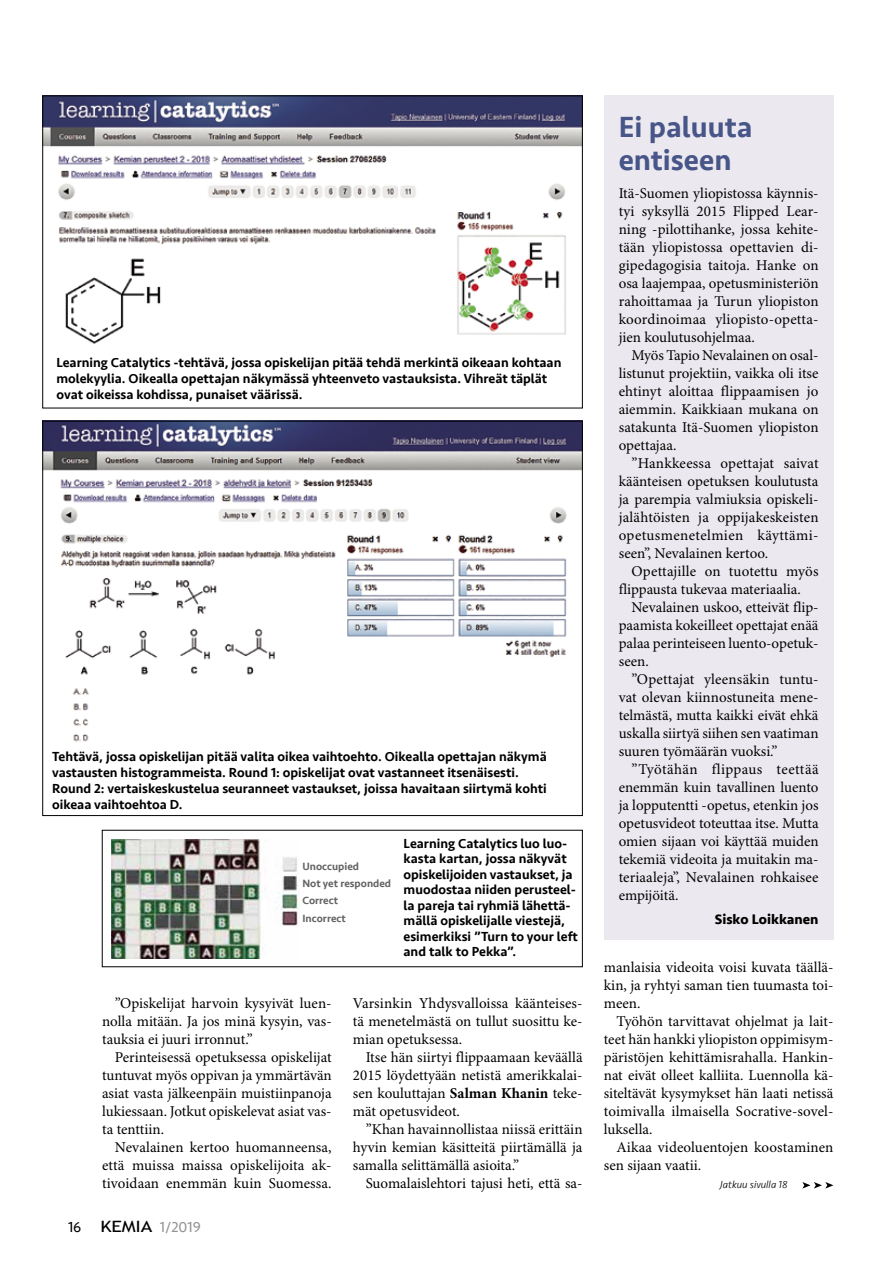
<style>
.page{position:relative;width:893px;height:1263px;background:#fff}
.page>*{position:absolute;margin:0;border:0;box-sizing:border-box;transform-origin:0 0}
.t1{font:500 30px/33px "Seravek";color:#475588}
.t2{font:15px/18px "Minion Pro";color:#000;text-align:justify}
.t3{font:15px "Seravek";color:#939393}
.t4{font:700 14.25px "Seravek";color:#000}
.t5{font:500 13.5px/15.5px "Seravek";color:#000}
.t6{font:500 10.8px/17.4px "Seravek";color:#636363}
.t7{font:italic 300 10.5px "Seravek";color:#000}
.s1{color:#000}
.s2{font-family:"Trebuchet MS";font-size:15.6px;color:#000}
.s3{font-weight:700}
</style>
<div class="page">
<div style="left:604px;top:96px;width:229px;height:844px;background:#ebe9ef"></div>
<svg style="left:802px;top:1182px;width:31px;height:6px"></svg>
<img style="left:45px;top:98px;width:536px;height:246px">
<img style="left:45px;top:423px;width:536px;height:319px">
<img style="left:111px;top:840px;width:188px;height:118px">
<p class="t5" style="left:56px;top:355px;width:507px">Learning Catalytics -tehtävä, jossa opiskelijan pitää tehdä merkintä oikeaan kohtaan molekyylia. Oikealla opettajan näkymässä yhteenveto vastauksista. Vihreät täplät ovat oikeissa kohdissa, punaiset väärissä.</p>
<p class="t5" style="left:52px;top:749px;width:496px">Tehtävä, jossa opiskelijan pitää valita oikea vaihtoehto. Oikealla opettajan näkymä vastausten histogrammeista. Round 1: opiskelijat ovat vastanneet itsenäisesti.<br>Round 2: vertaiskeskustelua seuranneet vastaukset, joissa havaitaan siirtymä kohti oikeaa vaihtoehtoa D.</p>
<p class="t6" style="left:302px;top:857px;width:90px">Unoccupied<br>Not yet responded<br>Correct<br>Incorrect</p>
<p class="t5" style="left:404px;top:836px;width:176px">Learning Catalytics luo luo&shy;kasta kartan, jossa näkyvät opiskelijoiden vastaukset, ja muodostaa niiden perusteel&shy;la pareja tai ryhmiä lähettä&shy;mällä opiskelijalle viestejä, esimerkiksi ”Turn to your left and talk to Pekka”.</p>
<p class="t2" style="left:102px;top:995px;width:231px;text-indent:13px">”Opiskelijat harvoin kysyivät luen&shy;nolla mitään. Ja jos minä kysyin, vas&shy;tauksia ei juuri irronnut.”</p>
<p class="t2" style="left:102px;top:1049px;width:231px;text-indent:13px">Perinteisessä opetuksessa opiskelijat tuntuvat myös oppivan ja ymmärtävän asiat vasta jälkeenpäin muistiinpanoja lukiessaan. Jotkut opiskelevat asiat vas&shy;ta tenttiin.</p>
<p class="t2" style="left:102px;top:1139px;width:231px;text-indent:13px">Nevalainen kertoo huomanneensa, että muissa maissa opiskelijoita ak&shy;tivoidaan enemmän kuin Suomessa.</p>
<p class="t3" style="left:68px;top:1215px;width:134px"><span class="s1">16</span> <span class="s2">KEMIA</span> 1/2019</p>
<p class="t2" style="left:353px;top:995px;width:231px">Varsinkin Yhdysvalloissa käänteises&shy;tä menetelmästä on tullut suosittu ke&shy;mian opetuksessa.</p>
<p class="t2" style="left:353px;top:1049px;width:231px;text-indent:13px">Itse hän siirtyi flippaamaan keväällä 2015 löydettyään netistä amerikkalai&shy;sen kouluttajan <span class="s3">Salman Khanin</span> teke&shy;mät opetusvideot.</p>
<p class="t2" style="left:353px;top:1121px;width:231px;text-indent:13px">”Khan havainnollistaa niissä erittäin hyvin kemian käsitteitä piirtämällä ja samalla selittämällä asioita.”</p>
<p class="t2" style="left:366px;top:1175px;width:218px">Suomalaislehtori tajusi heti, että sa-</p>
<h1 class="t1" style="left:619px;top:111px;width:135px">Ei paluuta entiseen</h1>
<p class="t2" style="left:619px;top:185px;width:201px">Itä-Suomen yliopistossa käynnis&shy;tyi syksyllä 2015 Flipped Lear&shy;ning -pilottihanke, jossa kehite&shy;tään yliopistossa opettavien di&shy;gipedagogisia taitoja. Hanke on osa laajempaa, opetusministeriön rahoittamaa ja Turun yliopiston koordinoimaa yliopisto-opetta&shy;jien koulutusohjelmaa.</p>
<p class="t2" style="left:619px;top:347px;width:201px;text-indent:13px">Myös Tapio Nevalainen on osal&shy;listunut projektiin, vaikka oli itse ehtinyt aloittaa flippaamisen jo aiemmin. Kaikkiaan mukana on satakunta Itä-Suomen yliopiston opettajaa.</p>
<p class="t2" style="left:619px;top:455px;width:201px;text-indent:13px">”Hankkeessa opettajat saivat käänteisen opetuksen koulutusta ja parempia valmiuksia opiskeli&shy;jalähtöisten ja oppijakeskeisten opetusmenetelmien käyttämi&shy;seen”, Nevalainen kertoo.</p>
<p class="t2" style="left:619px;top:563px;width:201px;text-indent:13px">Opettajille on tuotettu myös flippausta tukevaa materiaalia.</p>
<p class="t2" style="left:619px;top:599px;width:201px;text-indent:13px">Nevalainen uskoo, etteivät flip&shy;paamista kokeilleet opettajat enää palaa perinteiseen luento-opetuk&shy;seen.</p>
<p class="t2" style="left:619px;top:671px;width:201px;text-indent:13px">”Opettajat yleensäkin tuntu&shy;vat olevan kiinnostuneita mene&shy;telmästä, mutta kaikki eivät ehkä uskalla siirtyä siihen sen vaatiman suuren työmäärän vuoksi.”</p>
<p class="t2" style="left:619px;top:761px;width:201px;text-indent:13px">”Työtähän flippaus teettää enemmän kuin tavallinen luento ja lopputentti -opetus, etenkin jos opetusvideot toteuttaa itse. Mutta omien sijaan voi käyttää muiden tekemiä videoita ja muitakin ma&shy;teriaaleja”, Nevalainen rohkaisee empijöitä.</p>
<p class="t4" style="left:715px;top:908px;width:105px">Sisko Loikkanen</p>
<p class="t2" style="left:604px;top:959px;width:231px">manlaisia videoita voisi kuvata täällä&shy;kin, ja ryhtyi saman tien tuumasta toi&shy;meen.</p>
<p class="t2" style="left:604px;top:1013px;width:231px;text-indent:13px">Työhön tarvittavat ohjelmat ja lait&shy;teet hän hankki yliopiston oppimisym&shy;päristöjen kehittämisrahalla. Hankin&shy;nat eivät olleet kalliita. Luennolla kä&shy;siteltävät kysymykset hän laati netissä toimivalla ilmaisella Socrative-sovel&shy;luksella.</p>
<p class="t2" style="left:604px;top:1139px;width:231px;text-indent:13px">Aikaa videoluentojen koostaminen sen sijaan vaatii.</p>
<p class="t7" style="left:720px;top:1178px;width:69px">Jatkuu sivulla 18</p>
</div>
